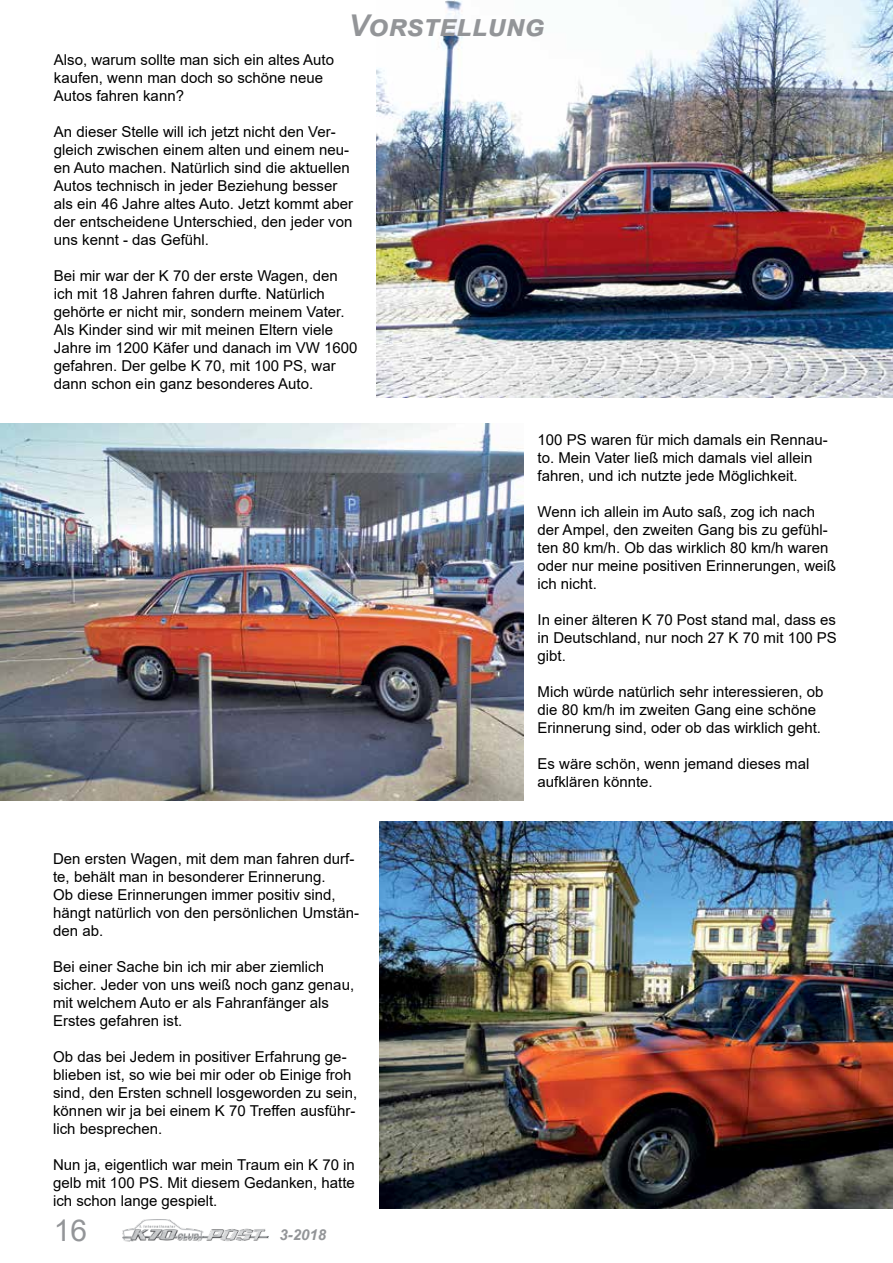
<style>
.page{position:relative;width:893px;height:1263px;background:#fff}
.page>*{position:absolute;margin:0;border:0;box-sizing:border-box;transform-origin:0 0}
.t1{font:italic 700 30px "Arial";color:#939598}
.t2{font:30px "Arial";color:#939598}
.t3{font:15px/18px "Arial";color:#000}
.t4{font:italic 700 15px "Arial";color:#939598}
</style>
<div class="page">
<img style="left:123px;top:1219px;width:146px;height:22px">
<img style="left:376px;top:0;width:517px;height:398px">
<img style="left:0;top:423px;width:523px;height:377px">
<img style="left:379px;top:822px;width:514px;height:387px">
<h1 class="t1" style="left:349px;top:5px;width:197px">Vorstellung</h1>
<p class="t3" style="left:54px;top:51px;width:282px">Also, warum sollte man sich ein altes Auto kaufen, wenn man doch so schöne neue<br>Autos fahren kann?</p>
<p class="t3" style="left:54px;top:123px;width:301px">An dieser Stelle will ich jetzt nicht den Ver&shy;gleich zwischen einem alten und einem neu&shy;en Auto machen. Natürlich sind die aktuellen Autos technisch in jeder Beziehung besser als ein 46 Jahre altes Auto. Jetzt kommt aber der entscheidene Unterschied, den jeder von uns kennt - das Gefühl.</p>
<p class="t3" style="left:54px;top:267px;width:305px">Bei mir war der K 70 der erste Wagen, den ich mit 18 Jahren fahren durfte. Natürlich gehörte er nicht mir, sondern meinem Vater.<br>Als Kinder sind wir mit meinen Eltern viele Jahre im 1200 Käfer und danach im VW 1600 gefahren. Der gelbe K 70, mit 100 PS, war dann schon ein ganz besonderes Auto.</p>
<p class="t3" style="left:53px;top:849px;width:308px">Den ersten Wagen, mit dem man fahren durf&shy;te, behält man in besonderer Erinnerung.<br>Ob diese Erinnerungen immer positiv sind, hängt natürlich von den persönlichen Umstän&shy;den ab.</p>
<p class="t3" style="left:53px;top:957px;width:302px">Bei einer Sache bin ich mir aber ziemlich sicher. Jeder von uns weiß noch ganz genau, mit welchem Auto er als Fahranfänger als Erstes gefahren ist.</p>
<p class="t3" style="left:53px;top:1047px;width:306px">Ob das bei Jedem in positiver Erfahrung ge&shy;blieben ist, so wie bei mir oder ob Einige froh sind, den Ersten schnell losgeworden zu sein, können wir ja bei einem K 70 Treffen ausführ&shy;lich besprechen.</p>
<p class="t3" style="left:53px;top:1155px;width:303px;text-align:justify">Nun ja, eigentlich war mein Traum ein K 70 in gelb mit 100 PS. Mit diesem Gedanken, hatte ich schon lange gespielt.</p>
<h1 class="t2" style="left:54px;top:1210px;width:35px">16</h1>
<p class="t4" style="left:279px;top:1225px;width:48px">3-2018</p>
<p class="t3" style="left:538px;top:430px;width:292px">100 PS waren für mich damals ein Rennau&shy;to. Mein Vater ließ mich damals viel allein fahren, und ich nutzte jede Möglichkeit.</p>
<p class="t3" style="left:538px;top:502px;width:300px">Wenn ich allein im Auto saß, zog ich nach der Ampel, den zweiten Gang bis zu gefühl&shy;ten 80 km/h. Ob das wirklich 80 km/h waren oder nur meine positiven Erinnerungen, weiß ich nicht.</p>
<p class="t3" style="left:538px;top:610px;width:301px;text-align:justify">In einer älteren K 70 Post stand mal, dass es in Deutschland, nur noch 27 K 70 mit 100 PS gibt.</p>
<p class="t3" style="left:538px;top:682px;width:287px">Mich würde natürlich sehr interessieren, ob die 80 km/h im zweiten Gang eine schöne<br>Erinnerung sind, oder ob das wirklich geht.</p>
<p class="t3" style="left:538px;top:754px;width:273px">Es wäre schön, wenn jemand dieses mal aufklären könnte.</p>
</div>
